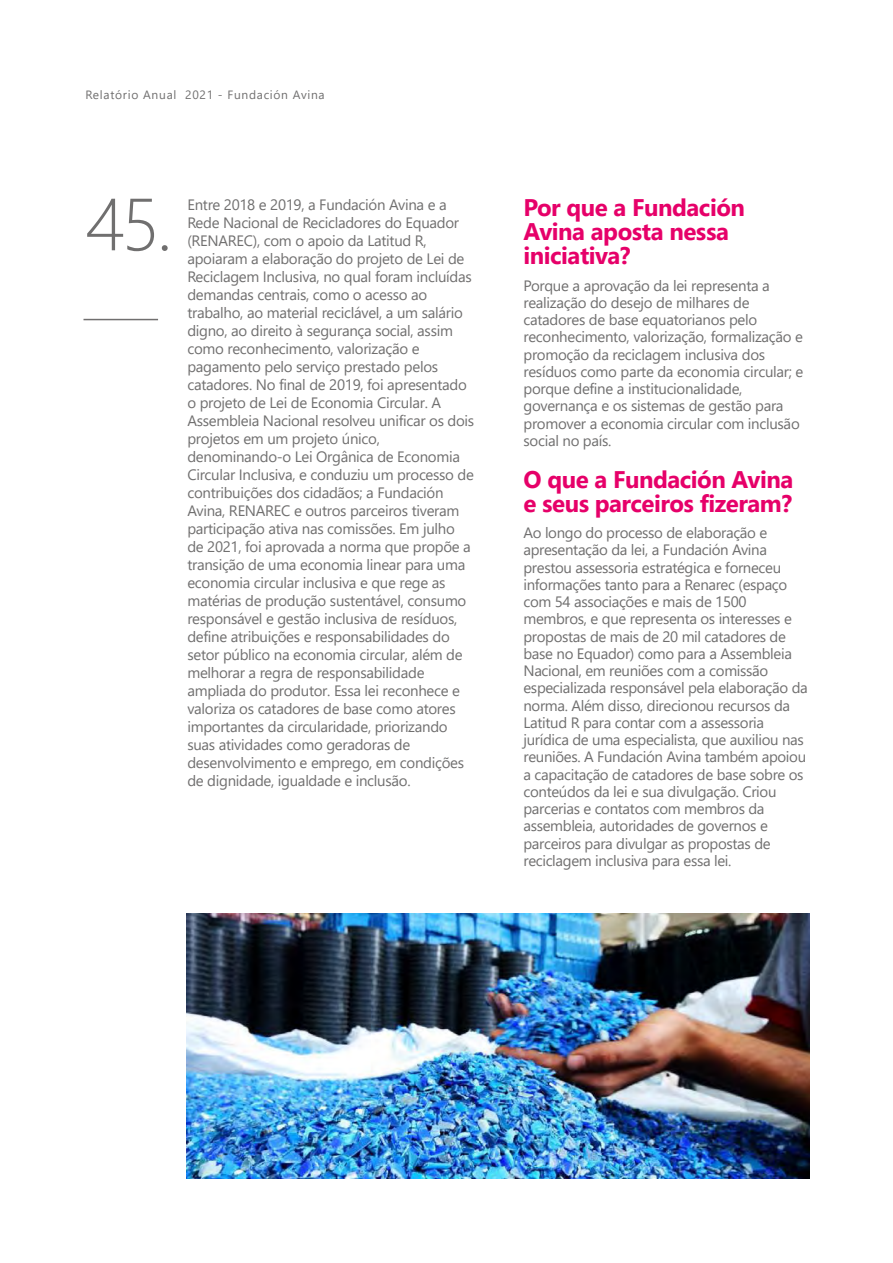
<style>
.page{position:relative;width:893px;height:1263px;background:#fff}
.page>*{position:absolute;margin:0;border:0;box-sizing:border-box;transform-origin:0 0}
.t1{font:300 73.65px "Segoe UI";color:#706f6f}
.t2{font:700 24px/24px "Segoe UI";letter-spacing:-.02em;color:#e60069}
.t3{font:15px/18px "Segoe UI";letter-spacing:-.02em;color:#706f6f}
.t4{font:12px "Segoe UI";letter-spacing:.06em;color:#706f6f}
</style>
<div class="page">
<hr style="left:84px;top:319px;width:74px;height:1px;background:#706f6f">
<img style="left:187px;top:913px;width:623px;height:265px">
<p class="t4" style="left:85px;top:84px;width:241px">Relatório Anual 2021 - Fundación Avina</p>
<h1 class="t1" style="left:85px;top:155px;width:89px">45.</h1>
<p class="t3" style="left:187px;top:195px;width:288px">Entre 2018 e 2019, a Fundación Avina e a Rede Nacional de Recicladores do Equador (RENAREC), com o apoio da Latitud R, apoiaram a elaboração do projeto de Lei de Reciclagem Inclusiva, no qual foram incluídas demandas centrais, como o acesso ao trabalho, ao material reciclável, a um salário digno, ao direito à segurança social, assim como reconhecimento, valorização e pagamento pelo serviço prestado pelos catadores. No final de 2019, foi apresentado o projeto de Lei de Economia Circular. A Assembleia Nacional resolveu unificar os dois projetos em um projeto único, denominando-o Lei Orgânica de Economia Circular Inclusiva, e conduziu um processo de contribuições dos cidadãos; a Fundación Avina, RENAREC e outros parceiros tiveram participação ativa nas comissões. Em julho de 2021, foi aprovada a norma que propõe a transição de uma economia linear para uma economia circular inclusiva e que rege as matérias de produção sustentável, consumo responsável e gestão inclusiva de resíduos, define atribuições e responsabilidades do setor público na economia circular, além de melhorar a regra de responsabilidade ampliada do produtor. Essa lei reconhece e valoriza os catadores de base como atores importantes da circularidade, priorizando suas atividades como geradoras de desenvolvimento e emprego, em condições de dignidade, igualdade e inclusão.</p>
<h2 class="t2" style="left:523px;top:195px;width:223px">Por que a Fundación<br>Avina aposta nessa iniciativa?</h2>
<p class="t3" style="left:523px;top:275px;width:281px;line-height:17.2px">Porque a aprovação da lei representa a realização do desejo de milhares de catadores de base equatorianos pelo reconhecimento, valorização, formalização e promoção da reciclagem inclusiva dos resíduos como parte da economia circular; e porque define a institucionalidade, governança e os sistemas de gestão para promover a economia circular com inclusão social no país.</p>
<h2 class="t2" style="left:523px;top:466px;width:271px">O que a Fundación Avina e seus parceiros fizeram?</h2>
<p class="t3" style="left:523px;top:523px;width:286px;line-height:17.2px">Ao longo do processo de elaboração e apresentação da lei, a Fundación Avina prestou assessoria estratégica e forneceu informações tanto para a Renarec (espaço com 54 associações e mais de 1500 membros, e que representa os interesses e propostas de mais de 20 mil catadores de base no Equador) como para a Assembleia Nacional, em reuniões com a comissão especializada responsável pela elaboração da norma. Além disso, direcionou recursos da Latitud R para contar com a assessoria jurídica de uma especialista, que auxiliou nas reuniões. A Fundación Avina também apoiou a capacitação de catadores de base sobre os conteúdos da lei e sua divulgação. Criou parcerias e contatos com membros da assembleia, autoridades de governos e parceiros para divulgar as propostas de reciclagem inclusiva para essa lei.</p>
</div>
